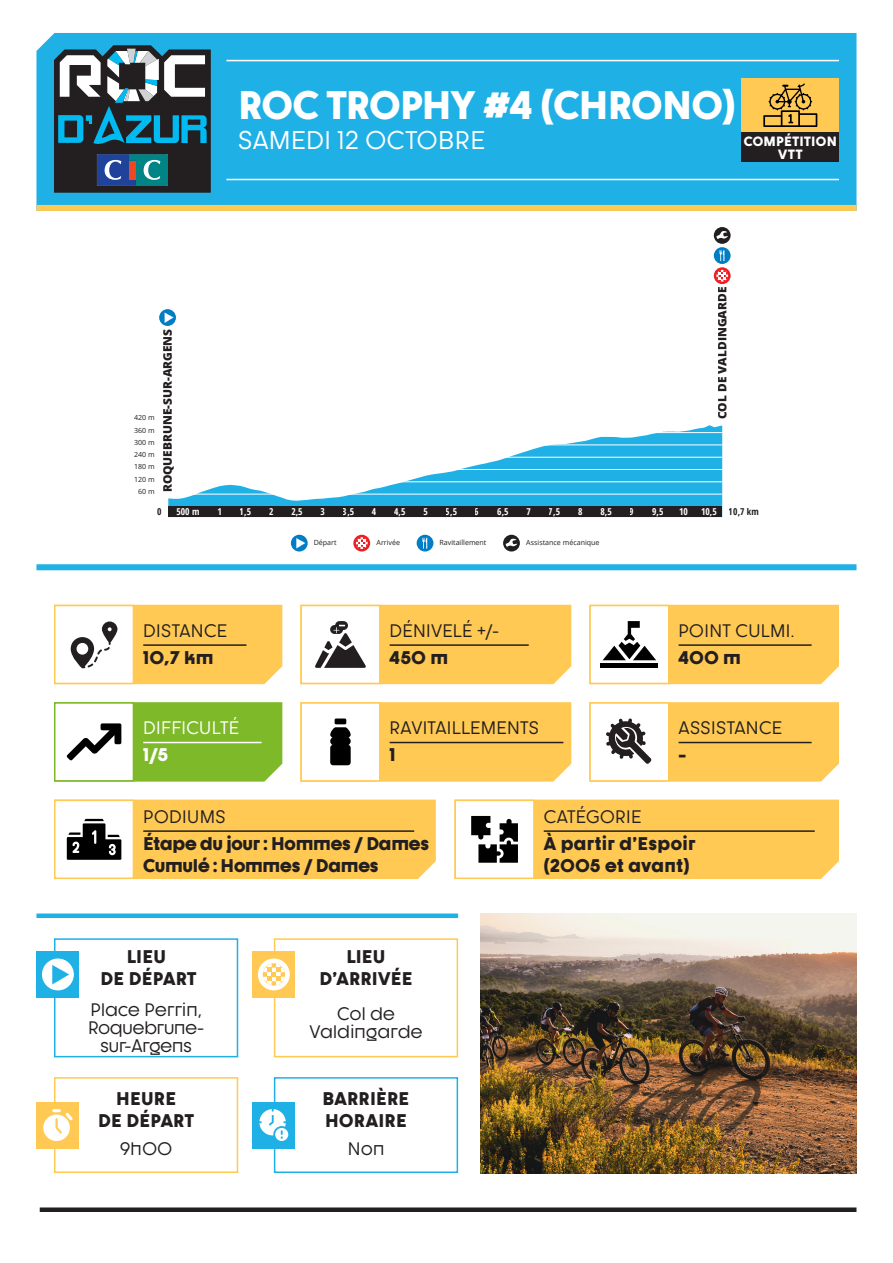
<style>
.page{position:relative;width:893px;height:1263px;background:#fff}
.page>*{position:absolute;margin:0;border:0;box-sizing:border-box;transform-origin:0 0}
.t1{font:900 39px "Dystopian";letter-spacing:-.01em;color:#fff}
.t2{font:25.5px "Dystopian";letter-spacing:.02em;color:#fff}
.t3{font:900 18px/21.6px "Dystopian";letter-spacing:.015em;color:#231f20;text-align:center}
.t4{font:18px/18px "Dystopian";letter-spacing:.015em;color:#231f20;text-align:center}
.t5{font:900 18px/21.6px "Dystopian";letter-spacing:-.015em;color:#231f20}
.t6{font:18px/18px "Dystopian";letter-spacing:-.005em;color:#231f20;text-align:center}
.t7{font:18px "Dystopian";letter-spacing:.015em;color:#fff}
.t8{font:900 18px "Dystopian";color:#fff}
.t9{font:900 13.2px "Dystopian";letter-spacing:.03em;color:#fff}
.t10{font:800 11.85px "Open Sans";color:#231f20}
.t11{font:700 condensed 9.45px "Open Sans";color:#fff}
.t12{font:700 condensed 9.45px "Open Sans";color:#231f20}
.t13{font:7.05px "Open Sans";color:#231f20}
</style>
<div class="page">
<div style="left:36px;top:33px;width:820px;height:172px;background:#1fb0e6"></div>
<svg style="left:54px;top:45px;width:157px;height:148px;background:#3f5c68"></svg>
<div style="left:129px;top:161px;width:7px;height:18px;background:#ef4722"></div>
<svg style="left:168px;top:425px;width:554px;height:81px"></svg>
<div style="left:168px;top:506px;width:554px;height:11px;background:#231f20"></div>
<hr style="left:168px;top:494px;width:554px;height:1px;background:#fff">
<hr style="left:168px;top:481px;width:554px;height:1px;background:#fff">
<hr style="left:168px;top:469px;width:554px;height:1px;background:#fff">
<hr style="left:168px;top:457px;width:554px;height:1px;background:#fff">
<hr style="left:168px;top:445px;width:554px;height:1px;background:#fff">
<hr style="left:168px;top:432px;width:554px;height:1px;background:#fff">
<svg style="left:353px;top:535px;width:17px;height:16px"></svg>
<svg style="left:356px;top:537px;width:12px;height:12px"></svg>
<div style="left:291px;top:535px;width:17px;height:16px;background:#007ec5;border-radius:50%"></div>
<svg style="left:296px;top:538px;width:9px;height:10px"></svg>
<svg style="left:417px;top:535px;width:16px;height:16px"></svg>
<svg style="left:422px;top:538px;width:5px;height:11px"></svg>
<div style="left:503px;top:535px;width:17px;height:16px;background:#231f20;border-radius:50%"></div>
<svg style="left:506px;top:539px;width:11px;height:8px"></svg>
<svg style="left:714px;top:267px;width:17px;height:17px"></svg>
<svg style="left:716px;top:270px;width:12px;height:12px"></svg>
<svg style="left:159px;top:309px;width:17px;height:17px"></svg>
<svg style="left:165px;top:312px;width:8px;height:11px"></svg>
<svg style="left:714px;top:247px;width:17px;height:17px"></svg>
<svg style="left:720px;top:250px;width:4px;height:11px"></svg>
<div style="left:714px;top:227px;width:17px;height:17px;background:#231f20;border-radius:50%"></div>
<svg style="left:716px;top:231px;width:12px;height:8px"></svg>
<div style="left:36px;top:913px;width:422px;height:5px;background:#1fb0e6"></div>
<div style="left:36px;top:564px;width:820px;height:6px;background:#1fb0e6"></div>
<div style="left:36px;top:205px;width:820px;height:6px;background:#ffc954"></div>
<svg style="left:54px;top:605px;width:228px;height:79px"></svg>
<svg style="left:300px;top:605px;width:271px;height:79px"></svg>
<svg style="left:589px;top:702px;width:250px;height:80px"></svg>
<img style="left:480px;top:913px;width:376px;height:260px">
<div style="left:40px;top:1207px;width:816px;height:5px;background:#231f20"></div>
<div style="left:274px;top:938px;width:184px;height:119px;border:2px solid #ffc954"></div>
<div style="left:54px;top:1077px;width:184px;height:96px;border:2px solid #ffc954"></div>
<div style="left:274px;top:1077px;width:184px;height:96px;border:2px solid #1fb0e6"></div>
<div style="left:252px;top:951px;width:43px;height:47px;background:#ffc954"></div>
<div style="left:258px;top:958px;width:32px;height:32px;background:#fff;border-radius:50%"></div>
<svg style="left:263px;top:963px;width:22px;height:23px"></svg>
<div style="left:36px;top:1102px;width:43px;height:46px;background:#ffc954"></div>
<svg style="left:43px;top:1109px;width:30px;height:32px"></svg>
<div style="left:252px;top:1102px;width:43px;height:46px;background:#1fb0e6"></div>
<svg style="left:259px;top:1109px;width:29px;height:32px"></svg>
<svg style="left:589px;top:605px;width:250px;height:79px"></svg>
<svg style="left:54px;top:702px;width:228px;height:80px"></svg>
<svg style="left:300px;top:702px;width:271px;height:80px"></svg>
<div style="left:335px;top:718px;width:11px;height:6px;background:#000"></div>
<hr style="left:226px;top:60px;width:613px;height:1px;background:#fff">
<hr style="left:226px;top:179px;width:613px;height:1px;background:#fff">
<svg style="left:54px;top:800px;width:382px;height:79px;background:#efc569"></svg>
<svg style="left:454px;top:800px;width:385px;height:79px;background:#efc469"></svg>
<div style="left:742px;top:79px;width:97px;height:56px;background:#ffc954"></div>
<div style="left:742px;top:132px;width:97px;height:29px;background:#231f20"></div>
<svg style="left:763px;top:83px;width:54px;height:44px"></svg>
<div style="left:54px;top:938px;width:184px;height:119px;background:#fff;border:2px solid #1fb0e6"></div>
<div style="left:36px;top:951px;width:43px;height:47px;background:#1fb0e6"></div>
<div style="left:42px;top:958px;width:32px;height:32px;background:#fff;border-radius:50%"></div>
<svg style="left:52px;top:965px;width:17px;height:19px"></svg>
<p class="t13" style="left:134px;top:413px;width:22px">420 m</p>
<p class="t13" style="left:134px;top:425px;width:22px">360 m</p>
<p class="t13" style="left:134px;top:437px;width:22px">300 m</p>
<p class="t13" style="left:134px;top:450px;width:22px">240 m</p>
<p class="t13" style="left:134px;top:462px;width:22px">180 m</p>
<p class="t13" style="left:134px;top:474px;width:22px">120 m</p>
<p class="t13" style="left:138px;top:487px;width:18px">60 m</p>
<p class="t10" style="left:159px;top:492px;width:165px;rotate:-90deg">ROQUEBRUNE-SUR-ARGENS</p>
<p class="t1" style="left:238px;top:79px;width:499px">ROC TROPHY #4 (CHRONO)</p>
<p class="t2" style="left:238px;top:125px;width:248px">SAMEDI 12 OCTOBRE</p>
<p class="t9" style="left:744px;top:133px;width:95px">COMPÉTITION</p>
<p class="t9" style="left:778px;top:145px;width:26px">VTT</p>
<p class="t10" style="left:713px;top:419px;width:134px;rotate:-90deg">COL DE VALDINGARDE</p>
<p class="t12" style="left:157px;top:505px;width:6px">0</p>
<p class="t11" style="left:177px;top:505px;width:24px">500 m</p>
<p class="t11" style="left:217px;top:505px;width:6px">1</p>
<p class="t11" style="left:240px;top:505px;width:13px">1,5</p>
<p class="t11" style="left:269px;top:505px;width:6px">2</p>
<p class="t11" style="left:291px;top:505px;width:13px">2,5</p>
<p class="t11" style="left:321px;top:505px;width:6px">3</p>
<p class="t11" style="left:343px;top:505px;width:13px">3,5</p>
<p class="t11" style="left:372px;top:505px;width:6px">4</p>
<p class="t11" style="left:394px;top:505px;width:13px">4,5</p>
<p class="t11" style="left:423px;top:505px;width:6px">5</p>
<p class="t11" style="left:446px;top:505px;width:13px">5,5</p>
<p class="t11" style="left:475px;top:505px;width:6px">6</p>
<p class="t11" style="left:497px;top:505px;width:13px">6,5</p>
<p class="t11" style="left:527px;top:505px;width:6px">7</p>
<p class="t11" style="left:549px;top:505px;width:13px">7,5</p>
<p class="t11" style="left:578px;top:505px;width:6px">8</p>
<p class="t11" style="left:600px;top:505px;width:13px">8,5</p>
<p class="t11" style="left:630px;top:505px;width:6px">9</p>
<p class="t11" style="left:652px;top:505px;width:13px">9,5</p>
<p class="t11" style="left:679px;top:505px;width:10px">10</p>
<p class="t11" style="left:701px;top:505px;width:17px">10,5</p>
<p class="t12" style="left:729px;top:505px;width:31px">10,7 km</p>
<p class="t4" style="left:143px;top:621px;width:85px">DISTANCE</p>
<p class="t3" style="left:143px;top:646px;width:72px">10,7 km</p>
<p class="t7" style="left:143px;top:717px;width:97px">DIFFICULTÉ</p>
<p class="t8" style="left:143px;top:743px;width:27px">1/5</p>
<p class="t13" style="left:314px;top:538px;width:24px">Départ</p>
<p class="t13" style="left:377px;top:538px;width:25px">Arrivée</p>
<p class="t13" style="left:439px;top:538px;width:49px">Ravitaillement</p>
<p class="t13" style="left:526px;top:538px;width:75px">Assistance mécanique</p>
<p class="t4" style="left:390px;top:621px;width:111px">DÉNIVELÉ +/-</p>
<p class="t3" style="left:390px;top:646px;width:60px">450 m</p>
<p class="t4" style="left:390px;top:718px;width:151px">RAVITAILLEMENTS</p>
<p class="t3" style="left:390px;top:744px;width:8px">1</p>
<p class="t4" style="left:679px;top:621px;width:117px">POINT CULMI.</p>
<p class="t3" style="left:679px;top:646px;width:64px">400 m</p>
<p class="t4" style="left:679px;top:718px;width:105px">ASSISTANCE</p>
<p class="t3" style="left:679px;top:744px;width:9px">-</p>
<p class="t4" style="left:143px;top:807px;width:84px">PODIUMS</p>
<p class="t5" style="left:143px;top:832px;width:287px">Étape du jour : Hommes / Dames<br>Cumulé : Hommes / Dames</p>
<p class="t3" style="left:101px;top:946px;width:97px">LIEU<br>DE DÉPART</p>
<p class="t6" style="left:88px;top:1000px;width:117px">Place Perrin,<br>Roquebrune&shy;sur-Argens</p>
<p class="t3" style="left:98px;top:1088px;width:97px">HEURE<br>DE DÉPART</p>
<p class="t3" style="left:319px;top:946px;width:94px">LIEU<br>D’ARRIVÉE</p>
<p class="t4" style="left:310px;top:1004px;width:114px">Col de<br>Valdingarde</p>
<p class="t3" style="left:323px;top:1088px;width:88px;text-align:left">BARRIÈRE<br>HORAIRE</p>
<p class="t4" style="left:120px;top:1139px;width:53px">9h00</p>
<p class="t4" style="left:348px;top:1139px;width:38px">Non</p>
<p class="t4" style="left:544px;top:807px;width:99px">CATÉGORIE</p>
<p class="t3" style="left:544px;top:832px;width:153px;text-align:left">À partir d’Espoir (2005 et avant)</p>
</div>
